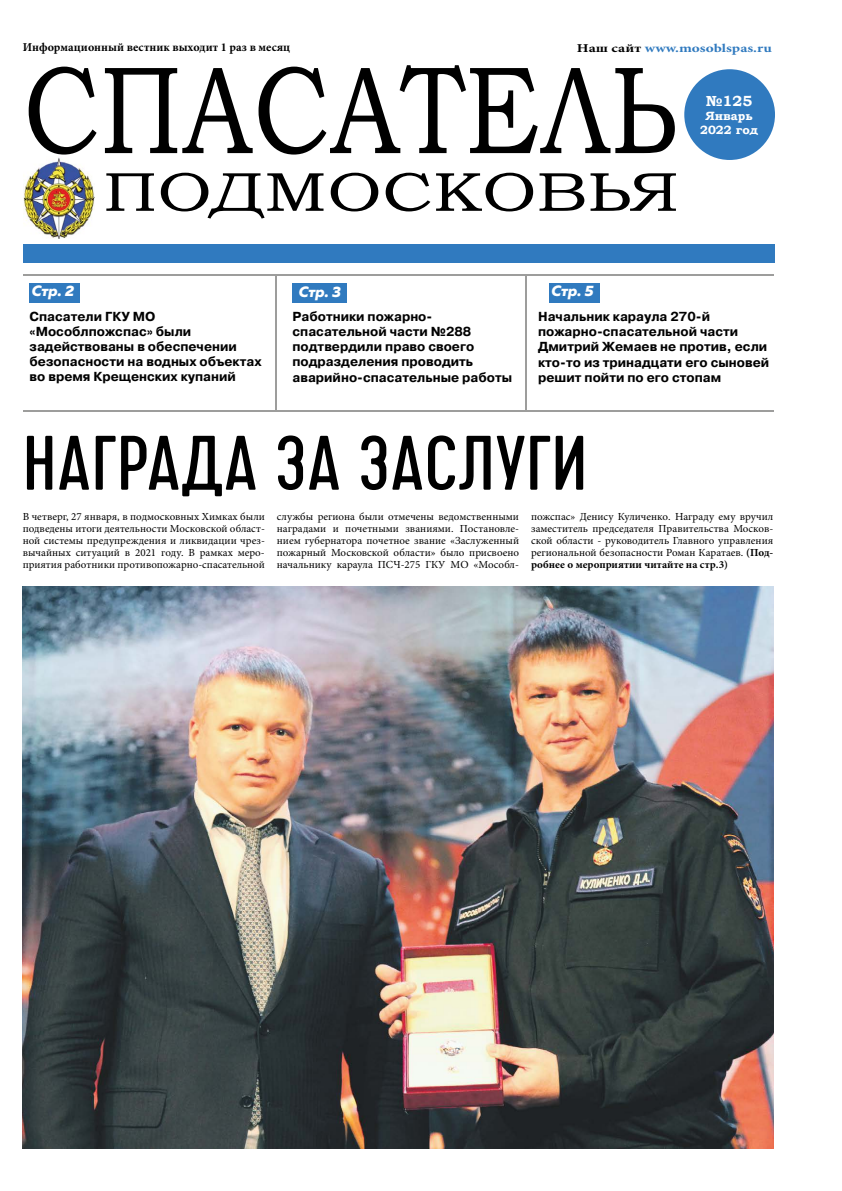
<style>
.page{position:relative;width:842px;height:1191px;background:#fff}
.page>*{position:absolute;margin:0;border:0;box-sizing:border-box;transform-origin:0 0}
.t1{font:124.8px "Bookman Old Style";color:#000;scale:.83 1}
.t2{font:77px "Cervo";color:#000;scale:1.1 1}
.t3{font:55px "Bookman Old Style";color:#000;scale:1.25 1}
.t4{font:15px "Muller Regular 14";letter-spacing:-.005em;color:#fff}
.t5{font:700 14.7px "Bookman Old Style";color:#fff}
.t6{font:700 13px/15px "Pragmatica C";color:#000}
.t7{font:700 12px "Minion Pro";color:#000}
.t8{font:700 12px "Minion Pro";letter-spacing:.005em;color:#307abf;scale:1.27 1}
.t9{font:700 12px/14.4px "Bookman Old Style";color:#fff;text-align:center}
.t10{font:10.8px/12px "Minion Pro";color:#000;text-align:justify}
.s1{color:#000}
.s2{font-weight:700}
</style>
<div class="page">
<div style="left:23px;top:244px;width:752px;height:19px;background:#307abf"></div>
<div style="left:684px;top:69px;width:91px;height:91px;background:#307abf;border-radius:50%"></div>
<div style="left:30px;top:282px;width:50px;height:20px;background:#307abf"></div>
<div style="left:292px;top:283px;width:55px;height:20px;background:#307abf"></div>
<div style="left:549px;top:282px;width:50px;height:20px;background:#307abf"></div>
<img style="left:23px;top:157px;width:72px;height:82px">
<hr style="left:23px;top:275px;width:751px;height:1px;background:#9d9d9c">
<hr style="left:23px;top:411px;width:751px;height:1px;background:#9d9d9c">
<hr style="left:275px;top:276px;width:1px;height:134px;background:#9d9d9c">
<hr style="left:525px;top:275px;width:1px;height:136px;background:#9d9d9c">
<img style="left:23px;top:586px;width:750px;height:562px">
<p class="t7" style="left:23px;top:43px;width:269px">Информационный вестник выходит 1 раз в месяц</p>
<p class="t8" style="left:577px;top:43px;width:155px"><span class="s1">Наш сайт</span> www.mosoblspas.ru</p>
<h1 class="t1" style="left:23px;top:36px;width:787px">СПАСАТЕЛЬ</h1>
<h3 class="t3" style="left:103px;top:159px;width:462px">ПОДМОСКОВЬЯ</h3>
<h3 class="t5" style="left:706px;top:92px;width:48px">№125</h3>
<p class="t9" style="left:700px;top:108px;width:60px">Январь<br>2022 год</p>
<h3 class="t4" style="left:32px;top:285px;width:44px">Стр. 2</h3>
<h3 class="t4" style="left:299px;top:286px;width:44px">Стр. 3</h3>
<h3 class="t4" style="left:551px;top:285px;width:44px">Стр. 5</h3>
<p class="t6" style="left:30px;top:310px;width:233px">Спасатели ГКУ МО «Мособлпожспас» были задействованы в обеспечении безопасности на водных объектах во время Крещенских купаний</p>
<p class="t6" style="left:292px;top:310px;width:221px">Работники пожарно&shy;спасательной части №288 подтвердили право своего подразделения проводить аварийно-спасательные работы</p>
<p class="t6" style="left:538px;top:310px;width:233px">Начальник караула 270-й пожарно-спасательной части<br>Дмитрий Жемаев не против, если кто-то из тринадцати его сыновей решит пойти по его стопам</p>
<h2 class="t2" style="left:23px;top:437px;width:515px">НАГРАДА ЗА ЗАСЛУГИ</h2>
<p class="t10" style="left:23px;top:511px;width:244px">В четверг, 27 января, в подмосковных Химках были подведены итоги деятельности Московской област&shy;ной системы предупреждения и ликвидации чрез&shy;вычайных ситуаций в 2021 году. В рамках меро&shy;приятия работники противопожарно-спасательной</p>
<p class="t10" style="left:277px;top:511px;width:244px">службы региона были отмечены ведомственными наградами и почетными званиями. Постановле&shy;нием губернатора почетное звание «Заслуженный пожарный Московской области» было присвоено начальнику караула ПСЧ-275 ГКУ МО «Мособл-</p>
<p class="t10" style="left:531px;top:511px;width:244px">пожспас» Денису Куличенко. Награду ему вручил заместитель председателя Правительства Москов&shy;ской области - руководитель Главного управления региональной безопасности Роман Каратаев. <span class="s2">(Под&shy;робнее о мероприятии читайте на стр.3)</span></p>
</div>
